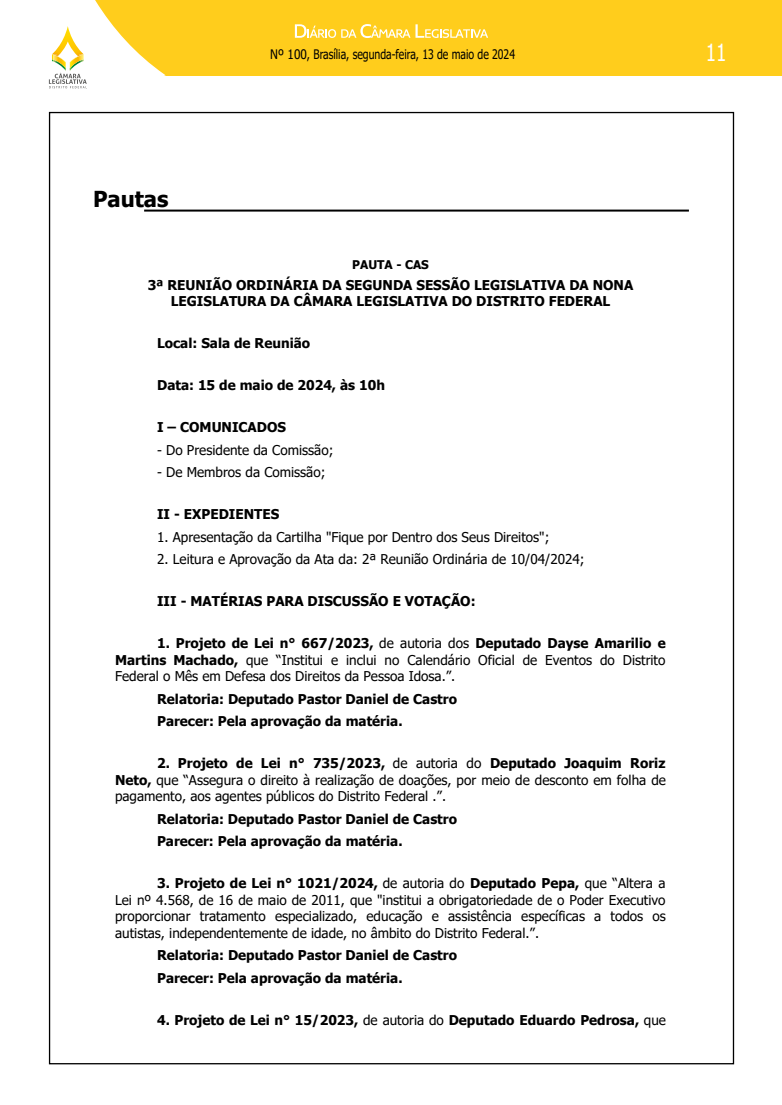
<style>
.page{position:relative;width:782px;height:1105px;background:#fff}
.page>*{position:absolute;margin:0;border:0;box-sizing:border-box;transform-origin:0 0}
.t1{font:23.6px "Tahoma";color:#fff;scale:.8 1}
.t2{font:700 22px "Tahoma";color:#000}
.t3{font:13.5px/16.5px "Tahoma";color:#000;text-align:justify}
.t4{font:700 13.5px/22.5px "Tahoma";color:#000}
.t5{font:13.1px "Tahoma";color:#000;scale:.9 1}
.t6{font:700 12px "Tahoma";color:#000}
.s1{font-weight:700}
.s2{font-weight:400}
</style>
<div class="page">
<div style="left:0;top:0;width:781px;height:75px;background:#ffcd1c"></div>
<svg style="left:0;top:0;width:165px;height:89px"></svg>
<svg style="left:295px;top:24px;width:193px;height:14px"></svg>
<hr style="left:144px;top:210px;width:544px;height:2px;background:#000">
<h2 class="t2" style="left:93px;top:183px;width:77px">Pautas</h2>
<p class="t5" style="left:270px;top:46px;width:273px">Nº 100, Brasília, segunda-feira, 13 de maio de 2024</p>
<h1 class="t1" style="left:705px;top:36px;width:27px">11</h1>
<p class="t6" style="left:352px;top:256px;width:78px">PAUTA - CAS</p>
<p class="t4" style="left:148px;top:277px;width:486px;line-height:16.5px;text-align:center">3ª REUNIÃO ORDINÁRIA DA SEGUNDA SESSÃO LEGISLATIVA DA NONA<br>LEGISLATURA DA CÂMARA LEGISLATIVA DO DISTRITO FEDERAL</p>
<p class="t4" style="left:157px;top:333px;width:154px">Local: Sala de Reunião</p>
<p class="t4" style="left:157px;top:375px;width:229px">Data: 15 de maio de 2024, às 10h</p>
<p class="t4" style="left:157px;top:417px;width:130px">I – COMUNICADOS</p>
<p class="t3" style="left:157px;top:442px;width:178px">- Do Presidente da Comissão;</p>
<p class="t3" style="left:157px;top:465px;width:170px">- De Membros da Comissão;</p>
<p class="t4" style="left:157px;top:504px;width:124px">II - EXPEDIENTES</p>
<p class="t3" style="left:157px;top:529px;width:393px">1. Apresentação da Cartilha "Fique por Dentro dos Seus Direitos";</p>
<p class="t3" style="left:157px;top:552px;width:429px">2. Leitura e Aprovação da Ata da: 2ª Reunião Ordinária de 10/04/2024;</p>
<p class="t4" style="left:157px;top:591px;width:320px">III - MATÉRIAS PARA DISCUSSÃO E VOTAÇÃO:</p>
<p class="t3" style="left:115px;top:636px;width:552px;text-indent:42px"><span class="s1">1. Projeto de Lei n° 667/2023,</span> de autoria dos <span class="s1">Deputado Dayse Amarilio e Martins Machado,</span> que “Institui e inclui no Calendário Oficial de Eventos do Distrito Federal o Mês em Defesa dos Direitos da Pessoa Idosa.”.</p>
<p class="t4" style="left:157px;top:688px;width:301px">Relatoria: Deputado Pastor Daniel de Castro<br>Parecer: Pela aprovação da matéria.</p>
<p class="t3" style="left:115px;top:756px;width:552px;text-indent:42px"><span class="s1">2. Projeto de Lei n° 735/2023,</span> de autoria do <span class="s1">Deputado Joaquim Roriz Neto,</span> que “Assegura o direito à realização de doações, por meio de desconto em folha de pagamento, aos agentes públicos do Distrito Federal .”.</p>
<p class="t4" style="left:157px;top:808px;width:301px">Relatoria: Deputado Pastor Daniel de Castro<br>Parecer: Pela aprovação da matéria.</p>
<p class="t3" style="left:115px;top:876px;width:552px;text-indent:42px"><span class="s1">3. Projeto de Lei n° 1021/2024,</span> de autoria do <span class="s1">Deputado Pepa,</span> que “Altera a Lei nº 4.568, de 16 de maio de 2011, que "institui a obrigatoriedade de o Poder Executivo proporcionar tratamento especializado, educação e assistência específicas a todos os autistas, independentemente de idade, no âmbito do Distrito Federal.”.</p>
<p class="t4" style="left:157px;top:945px;width:301px">Relatoria: Deputado Pastor Daniel de Castro<br>Parecer: Pela aprovação da matéria.</p>
<p class="t4" style="left:157px;top:1009px;width:510px">4. Projeto de Lei n° 15/2023, <span class="s2">de autoria do</span> Deputado Eduardo Pedrosa, <span class="s2">que</span></p>
</div>
